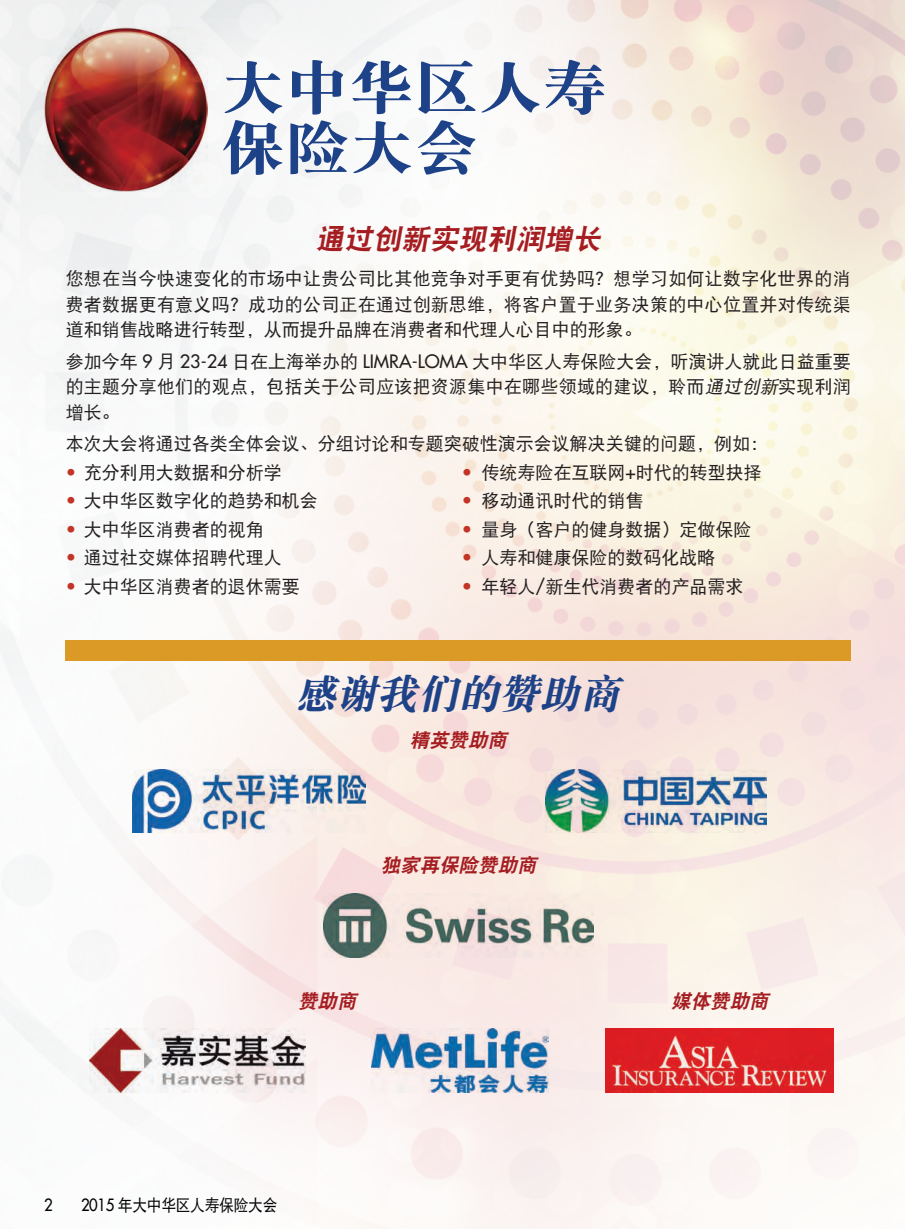
<style>
.page{position:relative;width:905px;height:1229px;background:#fff}
.page>*{position:absolute;margin:0;border:0;box-sizing:border-box;transform-origin:0 0}
.t1{font:58.5px/60px "DF Song W9";color:#1e4288;scale:1.1 1}
.t2{font:italic 40.5px "DF Song W9";color:#1e4288}
.t3{font:italic 28.5px "DF Hei W9";color:#a51d21}
.t4{font:italic 19.5px "DF Hei W9";color:#a51d21}
.t5{font:18px/25.5px "DF Hei W5";color:#231f20;text-align:justify}
.t6{font:16.5px "DF Hei W5";letter-spacing:-.025em;color:#000;scale:.9 1}
.t7{font:500 16.5px "Futura Std";color:#000;scale:.9 1}
.s1{font-family:"Futura Std";font-weight:500}
.s2{font-style:italic}
.s3{font-family:"Futura Std";font-weight:500;color:#c33426}
</style>
<div class="page">
<img style="left:0;top:0;width:904px;height:1228px">
<img style="left:44px;top:28px;width:164px;height:163px">
<div style="left:66px;top:640px;width:784px;height:20px;background:#db9926"></div>
<img style="left:323px;top:893px;width:270px;height:64px">
<img style="left:132px;top:769px;width:233px;height:63px">
<img style="left:545px;top:769px;width:221px;height:63px">
<img style="left:89px;top:1028px;width:216px;height:64px">
<img style="left:371px;top:1028px;width:177px;height:64px">
<img style="left:605px;top:1028px;width:228px;height:64px">
<h1 class="t1" style="left:220px;top:57px;width:352px">大中华区人寿保险大会</h1>
<h3 class="t3" style="left:316px;top:225px;width:292px">通过创新实现利润增长</h3>
<p class="t5" style="left:66px;top:266px;width:786px">您想在当今快速变化的市场中让贵公司比其他竞争对手更有优势吗？想学习如何让数字化世界的消费者数据更有意义吗？成功的公司正在通过创新思维，将客户置于业务决策的中心位置并对传统渠道和销售战略进行转型，从而提升品牌在消费者和代理人心目中的形象。</p>
<p class="t5" style="left:66px;top:348px;width:786px">参加今年 <span class="s1">9</span> 月 <span class="s1">23-24</span> 日在上海举办的 <span class="s1">LIMRA-LOMA</span> 大中华区人寿保险大会，听演讲人就此日益重要的主题分享他们的观点，包括关于公司应该把资源集中在哪些领域的建议，聆而<span class="s2">通过创新</span>实现利润增长。</p>
<p class="t5" style="left:66px;top:431px;width:703px">本次大会将通过各类全体会议、分组讨论和专题突破性演示会议解决关键的问题，例如：</p>
<p class="t5" style="left:66px;top:459px;width:217px"><span class="s3">•</span> 充分利用大数据和分析学</p>
<p class="t5" style="left:462px;top:459px;width:301px"><span class="s3">•</span> 传统寿险在互联网<span class="s1">+</span>时代的转型抉择</p>
<p class="t5" style="left:66px;top:488px;width:253px"><span class="s3">•</span> 大中华区数字化的趋势和机会</p>
<p class="t5" style="left:462px;top:488px;width:183px"><span class="s3">•</span> 移动通讯时代的销售</p>
<p class="t5" style="left:66px;top:516px;width:199px"><span class="s3">•</span> 大中华区消费者的视角</p>
<p class="t5" style="left:462px;top:516px;width:291px"><span class="s3">•</span> 量身（客户的健身数据）定做保险</p>
<p class="t5" style="left:66px;top:545px;width:217px"><span class="s3">•</span> 通过社交媒体招聘代理人</p>
<p class="t5" style="left:462px;top:545px;width:255px"><span class="s3">•</span> 人寿和健康保险的数码化战略</p>
<p class="t5" style="left:66px;top:573px;width:235px"><span class="s3">•</span> 大中华区消费者的退休需要</p>
<p class="t5" style="left:462px;top:573px;width:283px"><span class="s3">•</span> 年轻人<span class="s1">/</span>新生代消费者的产品需求</p>
<h2 class="t2" style="left:296px;top:673px;width:334px">感谢我们的赞助商</h2>
<p class="t4" style="left:409px;top:730px;width:103px">精英赞助商</p>
<p class="t4" style="left:380px;top:855px;width:162px">独家再保险赞助商</p>
<p class="t4" style="left:298px;top:991px;width:64px">赞助商</p>
<p class="t7" style="left:44px;top:1195px;width:11px">2</p>
<p class="t6" style="left:81px;top:1197px;width:220px"><span class="s1">2015</span> 年大中华区人寿保险大会</p>
<p class="t4" style="left:671px;top:991px;width:103px">媒体赞助商</p>
</div>
